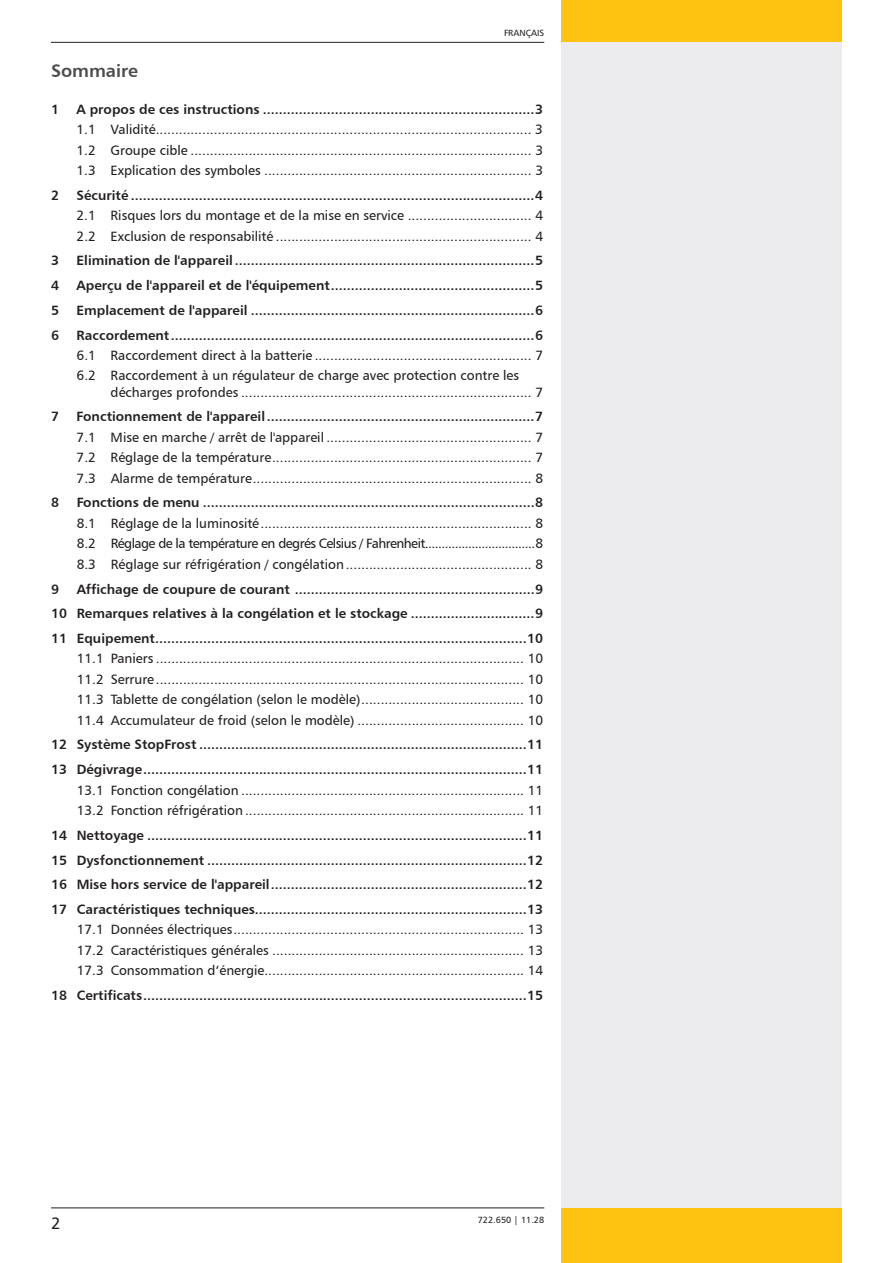
<style>
.page{position:relative;width:893px;height:1263px;background:#fff}
.page>*{position:absolute;margin:0;border:0;box-sizing:border-box;transform-origin:0 0}
.t1{font:18px "Humanist 777 BT Bold B";color:#4b4c4d}
.t2{font:16.5px "Humanist 777 BT Roman B";color:#231f20}
.t3{font:13.5px/20.4px "Humanist 777 BT Roman B";color:#231f20;text-align:justify}
.t4{font:13.5px/24.8px "Humanist 777 BT Bold B";color:#231f20;text-align:justify}
.t5{font:9px "Humanist 777 BT Roman B";color:#231f20}
</style>
<div class="page">
<div style="left:561px;top:0;width:281px;height:43px;background:#fec210"></div>
<div style="left:561px;top:1208px;width:281px;height:55px;background:#fec210"></div>
<div style="left:561px;top:43px;width:281px;height:1165px;background:#ececee"></div>
<hr style="left:51px;top:1207px;width:493px;height:1px;background:#231f20">
<hr style="left:51px;top:42px;width:493px;height:1px;background:#231f20">
<h1 class="t1" style="left:51px;top:60px;width:89px">Sommaire</h1>
<p class="t5" style="left:504px;top:27px;width:42px">FRANÇAIS</p>
<p class="t4" style="left:51px;top:96px;width:10px">1</p>
<p class="t4" style="left:77px;top:96px;width:468px">A propos de ces instructions ....................................................................3</p>
<p class="t3" style="left:77px;top:119px;width:468px">1.1 Validité................................................................................................. 3<br>1.2 Groupe cible ........................................................................................ 3<br>1.3 Explication des symboles ..................................................................... 3</p>
<p class="t4" style="left:51px;top:182px;width:10px">2</p>
<p class="t4" style="left:77px;top:182px;width:468px">Sécurité .....................................................................................................4</p>
<p class="t3" style="left:77px;top:205px;width:468px">2.1 Risques lors du montage et de la mise en service ................................ 4<br>2.2 Exclusion de responsabilité .................................................................. 4</p>
<p class="t4" style="left:51px;top:248px;width:10px">3</p>
<p class="t4" style="left:77px;top:248px;width:468px">Elimination de l'appareil...........................................................................5</p>
<p class="t4" style="left:51px;top:273px;width:10px">4</p>
<p class="t4" style="left:77px;top:273px;width:468px">Aperçu de l'appareil et de l'équipement...................................................5</p>
<p class="t4" style="left:51px;top:297px;width:10px">5</p>
<p class="t4" style="left:77px;top:297px;width:468px">Emplacement de l'appareil .......................................................................6</p>
<p class="t4" style="left:51px;top:322px;width:10px">6</p>
<p class="t4" style="left:77px;top:322px;width:468px">Raccordement ...........................................................................................6</p>
<p class="t3" style="left:77px;top:345px;width:468px">6.1 Raccordement direct à la batterie ........................................................ 7<br>6.2 Raccordement à un régulateur de charge avec protection contre les</p>
<p class="t3" style="left:111px;top:381px;width:434px">décharges profondes ........................................................................... 7</p>
<p class="t4" style="left:51px;top:404px;width:10px">7</p>
<p class="t4" style="left:77px;top:404px;width:468px">Fonctionnement de l'appareil...................................................................7</p>
<p class="t3" style="left:77px;top:427px;width:468px">7.1 Mise en marche / arrêt de l'appareil ..................................................... 7<br>7.2 Réglage de la température................................................................... 7<br>7.3 Alarme de température........................................................................ 8</p>
<p class="t4" style="left:51px;top:490px;width:10px">8</p>
<p class="t4" style="left:77px;top:490px;width:468px">Fonctions de menu ...................................................................................8</p>
<p class="t3" style="left:77px;top:513px;width:468px">8.1 Réglage de la luminosité...................................................................... 8<br>8.2 Réglage de la température en degrés Celsius / Fahrenheit.................................8<br>8.3 Réglage sur réfrigération / congélation................................................ 8</p>
<p class="t4" style="left:51px;top:576px;width:10px">9</p>
<p class="t4" style="left:51px;top:576px;width:494px;text-indent:26px">Affichage de coupure de courant ............................................................9<br>10 Remarques relatives à la congélation et le stockage ...............................9<br>11 Equipement.............................................................................................10</p>
<p class="t3" style="left:77px;top:648px;width:468px">11.1 Paniers ............................................................................................... 10<br>11.2 Serrure............................................................................................... 10<br>11.3 Tablette de congélation (selon le modèle).......................................... 10<br>11.4 Accumulateur de froid (selon le modèle) ........................................... 10</p>
<p class="t4" style="left:51px;top:732px;width:494px">12 Système StopFrost ..................................................................................11<br>13 Dégivrage................................................................................................11</p>
<p class="t3" style="left:77px;top:779px;width:468px">13.1 Fonction congélation ......................................................................... 11<br>13.2 Fonction réfrigération ........................................................................ 11</p>
<p class="t4" style="left:51px;top:822px;width:494px">14 Nettoyage ...............................................................................................11<br>15 Dysfonctionnement ................................................................................12<br>16 Mise hors service de l'appareil................................................................12<br>17 Caractéristiques techniques....................................................................13</p>
<p class="t3" style="left:77px;top:919px;width:468px">17.1 Données électriques........................................................................... 13<br>17.2 Caractéristiques générales ................................................................. 13<br>17.3 Consommation d‘énergie................................................................... 14</p>
<p class="t4" style="left:51px;top:982px;width:494px">18 Certificats................................................................................................15</p>
<p class="t2" style="left:51px;top:1213px;width:11px">2</p>
<p class="t5" style="left:478px;top:1214px;width:68px">722.650 | 11.28</p>
</div>
